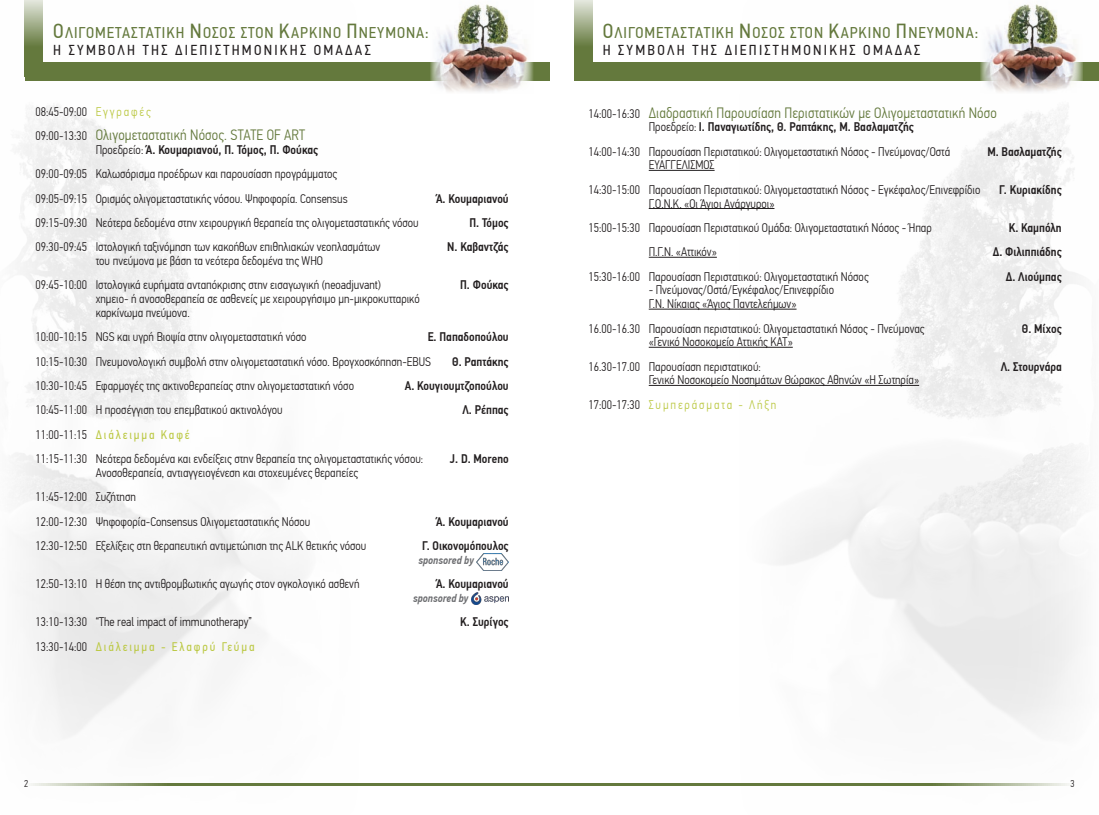
<style>
.page{position:relative;width:1099px;height:815px;background:#fff}
.page>*{position:absolute;margin:0;border:0;box-sizing:border-box;transform-origin:0 0}
.t1{font:15.62px "PF Din Text Cond Pro";letter-spacing:.06em;color:#64793d;scale:1.04 1}
.t2{font:300 15px "PF Din Text Cond Pro";letter-spacing:.01em;color:#64793d}
.t3{font:14.38px "PF Din Text Cond Pro";letter-spacing:.15em;color:#231f20;scale:1.04 1}
.t4{font:300 12.5px/24.4px "PF Din Text Cond Pro";color:#231f20}
.t5{font:500 12.5px "PF Din Text Cond Pro";color:#231f20}
.t6{font:12.5px "PF Din Text Cond Pro";letter-spacing:.15em;color:#bcc945}
.t7{font:300 12.5px "PF Din Text Cond Pro";letter-spacing:.15em;color:#231f20}
.t8{font:italic 500 11.25px "PF Din Text Cond Pro";color:#6c6d70}
.t9{font:300 10px "PF Din Text Cond Pro";color:#231f20}
.s1{font-size:20.38px}
.s2{color:#bcc945}
.s3{font-size:12.5px;color:#231f20}
.s4{font-weight:500}
.s5{font-weight:400;color:#bcc945}
.s6{font-weight:300;color:#231f20}
</style>
<div class="page">
<img style="left:15px;top:0;width:346px;height:738px">
<img style="left:737px;top:80px;width:361px;height:653px">
<svg style="left:25px;top:0;width:18px;height:62px"></svg>
<svg style="left:574px;top:0;width:18px;height:62px"></svg>
<div style="left:25px;top:62px;width:524px;height:18px;background:#64793d"></div>
<hr style="left:27px;top:783px;width:522px;height:3px;background:#64793d">
<hr style="left:549px;top:783px;width:523px;height:3px;background:#64793d">
<div style="left:574px;top:62px;width:524px;height:18px;background:#64793d"></div>
<img style="left:431px;top:4px;width:102px;height:88px">
<img style="left:980px;top:4px;width:102px;height:90px">
<img style="left:476px;top:553px;width:32px;height:17px">
<img style="left:471px;top:592px;width:37px;height:13px">
<hr style="left:648px;top:170px;width:66px;height:1px;background:#231f20">
<hr style="left:648px;top:208px;width:126px;height:1px;background:#231f20">
<hr style="left:648px;top:257px;width:69px;height:1px;background:#231f20">
<hr style="left:648px;top:309px;width:148px;height:1px;background:#231f20">
<hr style="left:648px;top:347px;width:144px;height:1px;background:#231f20">
<hr style="left:648px;top:385px;width:271px;height:1px;background:#231f20">
<p class="t1" style="left:53px;top:23px;width:362px"><span class="s1">Ο</span>ΛΙΓΟΜΕΤΑΣΤΑΤΙΚΗ <span class="s1">Ν</span>ΟΣΟΣ ΣΤΟΝ <span class="s1">Κ</span>ΑΡΚΙΝΟ <span class="s1">Π</span>ΝΕΥΜΟΝΑ:</p>
<p class="t3" style="left:53px;top:42px;width:307px">Η ΣΥΜΒΟΛΗ ΤΗΣ ∆ΙΕΠΙΣΤΗΜΟΝΙΚΗΣ ΟΜΑ∆ΑΣ</p>
<p class="t7" style="left:35px;top:104px;width:117px">08:45-09:00 <span class="s2">Εγγραφές</span></p>
<p class="t2" style="left:35px;top:126px;width:271px"><span class="s3">09:00-13:30</span> Ολιγομεταστατική Νόσος. STATE OF ART</p>
<p class="t4" style="left:35px;top:137px;width:314px;text-indent:60px">Προεδρείο: <span class="s4">Ά. Κουμαριανού, Π. Τόμος, Π. Φούκας<br></span>09:00-09:05 Καλωσόρισμα προέδρων και παρουσίαση προγράμματος<br>09:05-09:15 Ορισμός ολιγομεταστατικής νόσου. Ψηφοφορία. Consensus</p>
<p class="t5" style="left:436px;top:191px;width:74px">Ά. Κουμαριανού</p>
<p class="t4" style="left:35px;top:211px;width:385px">09:15-09:30 Νεότερα δεδομένα στην χειρουργική θεραπεία της ολιγομεταστατικής νόσου</p>
<p class="t5" style="left:469px;top:215px;width:41px">Π. Τόμος</p>
<p class="t4" style="left:35px;top:235px;width:346px">09:30-09:45 Ιστολογική ταξινόμηση των κακοήθων επιθηλιακών νεοπλασμάτων</p>
<p class="t5" style="left:447px;top:240px;width:63px">Ν. Καβαντζάς</p>
<p class="t4" style="left:35px;top:249px;width:347px;text-align:center">του πνεύμονα με βάση τα νεότερα δεδομένα της WHO<br>09:45-10:00 Ιστολογικά ευρήματα ανταπόκρισης στην εισαγωγική (neoadjuvant)</p>
<p class="t5" style="left:460px;top:278px;width:50px">Π. Φούκας</p>
<p class="t4" style="left:96px;top:292px;width:325px;line-height:13.8px">χημειο- ή ανοσοθεραπεία σε ασθενείς με χειρουργήσιμο μη-μικροκυτταρικό καρκίνωμα πνεύμονα.</p>
<p class="t4" style="left:35px;top:325px;width:272px">10:00-10:15 NGS και υγρή Βιοψία στην ολιγομεταστατική νόσο</p>
<p class="t5" style="left:427px;top:330px;width:82px">Ε. Παπαδοπούλου</p>
<p class="t4" style="left:35px;top:349px;width:397px">10:15-10:30 Πνευμονολογική συμβολή στην ολιγομεταστατική νόσο. Βρογχοσκόπηση-EBUS</p>
<p class="t5" style="left:452px;top:354px;width:58px">Θ. Ραπτάκης</p>
<p class="t4" style="left:35px;top:374px;width:320px">10:30-10:45 Εφαρμογές της ακτινοθεραπείας στην ολιγομεταστατική νόσο</p>
<p class="t5" style="left:405px;top:378px;width:105px">Α. Κουγιουμτζοπούλου</p>
<p class="t4" style="left:35px;top:398px;width:249px">10:45-11:00 Η προσέγγιση του επεμβατικού ακτινολόγου</p>
<p class="t5" style="left:462px;top:403px;width:48px">Λ. Ρέππας</p>
<p class="t4" style="left:35px;top:422px;width:389px">11:00-11:15 <span class="s5">Διάλειμμα Καφέ<br></span>11:15-11:30 Νεότερα δεδομένα και ενδείξεις στην θεραπεία της ολιγομεταστατικής νόσου:</p>
<p class="t5" style="left:450px;top:451px;width:60px">J. D. Moreno</p>
<p class="t4" style="left:35px;top:461px;width:324px;text-indent:60px">Ανοσοθεραπεία, αντιαγγειογένεση και στοχευμένες θεραπείες<br>11:45-12:00 Συζήτηση<br>12:00-12:30 Ψηφοφορία-Consensus Ολιγομεταστατικής Νόσου</p>
<p class="t5" style="left:436px;top:514px;width:74px">Ά. Κουμαριανού</p>
<p class="t4" style="left:35px;top:534px;width:332px">12:30-12:50 Εξελίξεις στη θεραπευτική αντιμετώπιση της ALK θετικής νόσου</p>
<p class="t5" style="left:422px;top:538px;width:88px">Γ. Οικονομόπουλος</p>
<p class="t8" style="left:418px;top:553px;width:57px">sponsored by</p>
<p class="t4" style="left:35px;top:572px;width:325px">12:50-13:10 Η θέση της αντιθρομβωτικής αγωγής στον ογκολογικό ασθενή</p>
<p class="t5" style="left:436px;top:576px;width:74px">Ά. Κουμαριανού</p>
<p class="t8" style="left:413px;top:591px;width:57px">sponsored by</p>
<p class="t4" style="left:35px;top:610px;width:218px">13:10-13:30 “The real impact of immunotherapy”</p>
<p class="t5" style="left:460px;top:615px;width:50px">Κ. Συρίγος</p>
<p class="t6" style="left:35px;top:639px;width:220px"><span class="s6">13:30-14:00</span> Διάλειμμα - Ελαφρύ Γεύμα</p>
<p class="t1" style="left:602px;top:23px;width:362px"><span class="s1">Ο</span>ΛΙΓΟΜΕΤΑΣΤΑΤΙΚΗ <span class="s1">Ν</span>ΟΣΟΣ ΣΤΟΝ <span class="s1">Κ</span>ΑΡΚΙΝΟ <span class="s1">Π</span>ΝΕΥΜΟΝΑ:</p>
<p class="t3" style="left:602px;top:42px;width:307px">Η ΣΥΜΒΟΛΗ ΤΗΣ ∆ΙΕΠΙΣΤΗΜΟΝΙΚΗΣ ΟΜΑ∆ΑΣ</p>
<p class="t2" style="left:588px;top:104px;width:410px"><span class="s3">14:00-16:30</span> Διαδραστική Παρουσίαση Περιστατικών με Ολιγομεταστατική Νόσο</p>
<p class="t4" style="left:588px;top:115px;width:363px;text-indent:60px">Προεδρείο: <span class="s4">Ι. Παναγιωτίδης, Θ. Ραπτάκης, Μ. Βασλαματζής<br></span>14:00-14:30 Παρουσίαση Περιστατικού: Ολιγομεταστατική Νόσος - Πνεύμονας/Οστά</p>
<p class="t5" style="left:987px;top:144px;width:76px">M. Βασλαματζής</p>
<p class="t4" style="left:588px;top:153px;width:393px;text-indent:60px">ΕΥΑΓΓΕΛΙΣΜΟΣ<br>14:30-15:00 Παρουσίαση Περιστατικού: Ολιγομεταστατική Νόσος - Εγκέφαλος/Επινεφρίδιο</p>
<p class="t4" style="left:588px;top:191px;width:345px;text-indent:60px">Γ.Ο.Ν.Κ. «Οι Άγιοι Ανάργυροι»<br>15:00-15:30 Παρουσίαση Περιστατικού Ομάδα: Ολιγομεταστατική Νόσος - Ήπαρ</p>
<p class="t5" style="left:999px;top:182px;width:64px">Γ. Κυριακίδης</p>
<p class="t5" style="left:1008px;top:220px;width:55px">Κ. Καμπόλη</p>
<p class="t4" style="left:648px;top:240px;width:70px">Π.Γ.Ν. «Αττικόν»</p>
<p class="t5" style="left:992px;top:244px;width:70px">Δ. Φιλιππιάδης</p>
<p class="t4" style="left:588px;top:264px;width:282px">15:30-16:00 Παρουσίαση Περιστατικού: Ολιγομεταστατική Νόσος</p>
<p class="t5" style="left:1005px;top:269px;width:57px">Δ. Λιούμπας</p>
<p class="t4" style="left:648px;top:283px;width:187px;line-height:13.8px">- Πνεύμονας/Οστά/Εγκέφαλος/Επινεφρίδιο<br>Γ.Ν. Νίκαιας «Άγιος Παντελεήμων»</p>
<p class="t4" style="left:588px;top:316px;width:337px">16.00-16.30 Παρουσίαση περιστατικού: Ολιγομεταστατική Νόσος - Πνεύμονας</p>
<p class="t5" style="left:1021px;top:321px;width:41px">Θ. Μίχος</p>
<p class="t4" style="left:588px;top:330px;width:206px;text-indent:60px">«Γενικό Νοσοκομείο Αττικής ΚΑΤ»<br>16.30-17.00 Παρουσίαση περιστατικού:</p>
<p class="t5" style="left:1000px;top:359px;width:62px">Λ. Στουρνάρα</p>
<p class="t4" style="left:588px;top:368px;width:332px;text-indent:60px">Γενικό Νοσοκομείο Νοσημάτων Θώρακος Αθηνών «Η Σωτηρία»<br>17:00-17:30 <span class="s2">Συμπεράσματα - Λήξη</span></p>
<p class="t9" style="left:24px;top:778px;width:6px">2</p>
<p class="t9" style="left:1070px;top:778px;width:6px">3</p>
</div>
